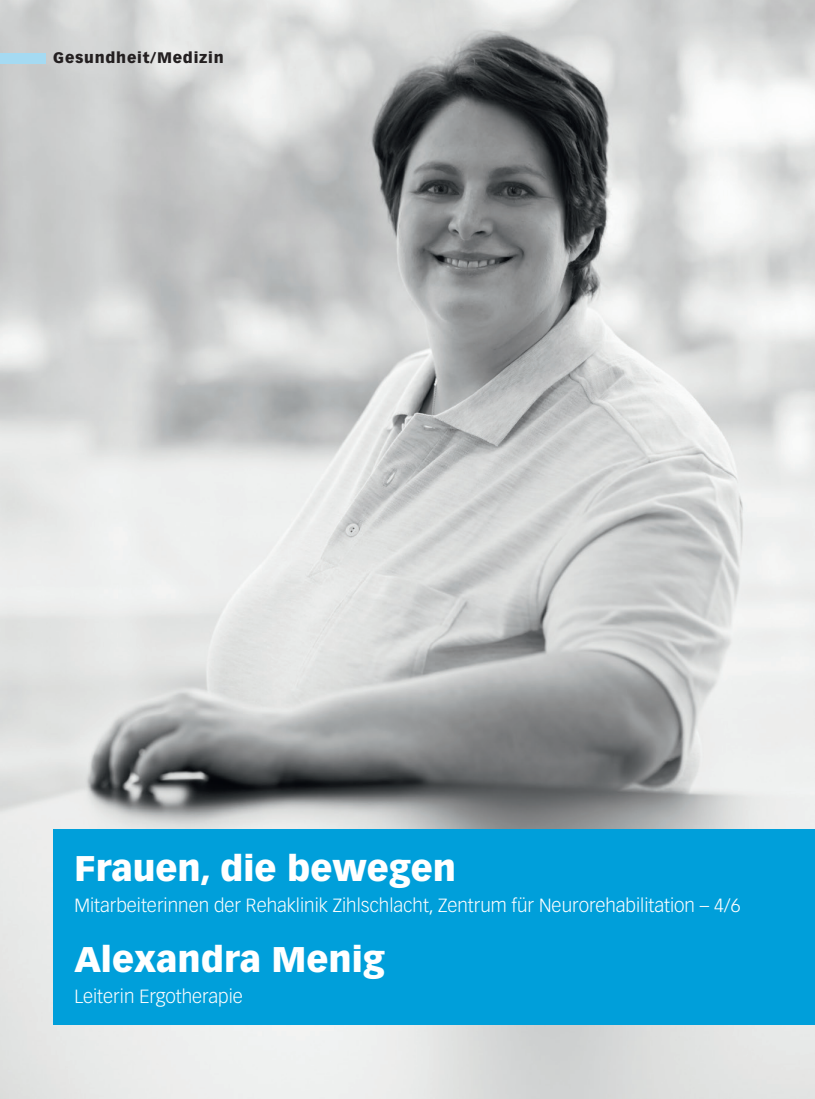
<style>
.page{position:relative;width:815px;height:1099px;background:#fff}
.page>*{position:absolute;margin:0;border:0;box-sizing:border-box;transform-origin:0 0}
.t1{font:900 35px "Vectora LT Std";color:#fff}
.t2{font:300 18.75px "Vectora LT Std";color:#fff}
.t3{font:900 15px "Vectora LT Std";letter-spacing:.05em;color:#231f20}
</style>
<div class="page">
<img style="left:0;top:0;width:815px;height:1098px">
<div style="left:0;top:53px;width:45px;height:10px;background:#a5daf2"></div>
<div style="left:53px;top:829px;width:762px;height:195px;background:#009fda"></div>
<p class="t3" style="left:53px;top:49px;width:172px">Gesundheit/Medizin</p>
<h1 class="t1" style="left:74px;top:846px;width:383px">Frauen, die bewegen</h1>
<p class="t2" style="left:74px;top:894px;width:668px">Mitarbeiterinnen der Rehaklinik Zihlschlacht, Zentrum für Neurorehabilitation – 4/6</p>
<h1 class="t1" style="left:74px;top:937px;width:312px">Alexandra Menig</h1>
<p class="t2" style="left:74px;top:985px;width:170px">Leiterin Ergotherapie</p>
</div>
